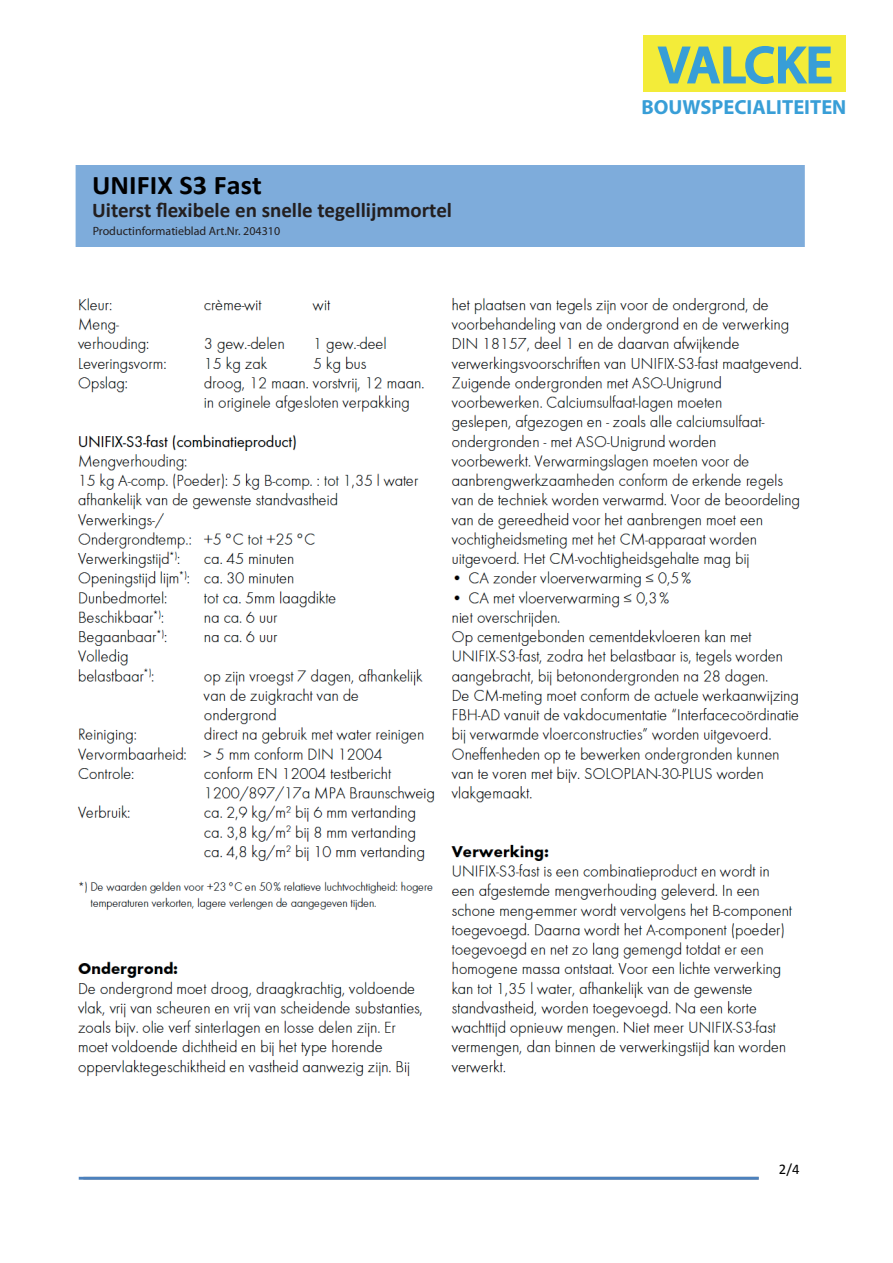
<style>
.page{position:relative;width:893px;height:1263px;background:#fff}
.page>*{position:absolute;margin:0;border:0;box-sizing:border-box;transform-origin:0 0}
.t1{font:600 52.5px "Myriad Pro";color:#389ed7}
.t2{font:700 27px "Calibri";letter-spacing:.005em;color:#000001;scale:1.04 1}
.t3{font:700 21px "Calibri";color:#231f20}
.t4{font:700 20.4px "Myriad Pro";color:#389ed7}
.t5{font:14.7px "Calibri";color:#000001}
.t6{font:12px "Myriad Pro";color:#231f20}
</style>
<div class="page">
<div style="left:76px;top:166px;width:728px;height:81px;background:#7eacdb"></div>
<hr style="left:79px;top:1177px;width:679px;height:3px;background:#4c81bd">
<div style="left:643px;top:36px;width:202px;height:56px;background:#f3ec39"></div>
<svg style="left:657px;top:46px;width:175px;height:38px"></svg>
<img style="left:77px;top:297px;width:725px;height:780px">
<p class="t2" style="left:92px;top:168px;width:165px">UNIFIX S3 Fast</p>
<p class="t6" style="left:93px;top:223px;width:189px">Productinformatieblad Art.Nr. 204310</p>
<p class="t3" style="left:92px;top:197px;width:361px">Uiterst flexibele en snelle tegellijmmortel</p>
<h1 class="t1" style="left:658px;top:32px;width:176px">VALCKE</h1>
<p class="t4" style="left:641px;top:94px;width:206px">BOUWSPECIALITEITEN</p>
<p class="t5" style="left:778px;top:1160px;width:22px">2/4</p>
</div>
